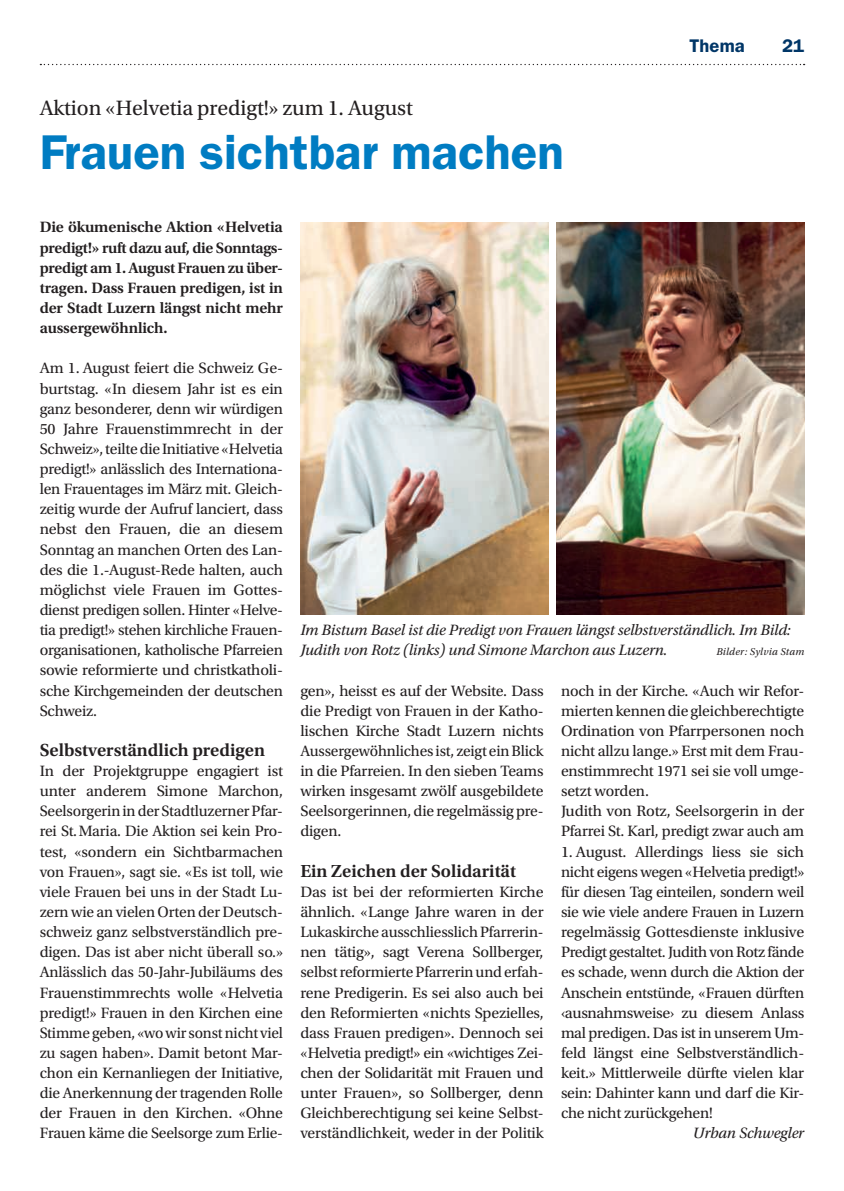
<style>
.page{position:relative;width:844px;height:1191px;background:#fff}
.page>*{position:absolute;margin:0;border:0;box-sizing:border-box;transform-origin:0 0}
.t1{font:600 49px "ITC Franklin Gothic Std";color:#007cc2}
.t2{font:21.88px "Utopia Std";color:#231f20}
.t3{font:600 18.38px "Utopia Std";color:#231f20}
.t4{font:600 18.38px "ITC Franklin Gothic Std";letter-spacing:.005em;color:#003667}
.t5{font:15.75px/20.1px "Utopia Std";letter-spacing:-.01em;color:#231f20;text-align:justify}
.t6{font:600 15.75px/20.1px "Utopia Std";letter-spacing:-.01em;color:#231f20;text-align:justify}
.t7{font:italic 15.75px/20.1px "Utopia Std";letter-spacing:-.01em;color:#231f20}
.t8{font:italic 10.5px "Utopia Std";letter-spacing:.02em;color:#231f20}
</style>
<div class="page">
<svg style="left:40px;top:64px;width:764px;height:1px"></svg>
<img style="left:300px;top:222px;width:248px;height:393px">
<img style="left:556px;top:222px;width:248px;height:393px">
<h2 class="t2" style="left:40px;top:96px;width:374px">Aktion «Helvetia predigt!» zum 1. August</h2>
<h1 class="t1" style="left:40px;top:123px;width:525px">Frauen sichtbar machen</h1>
<p class="t4" style="left:689px;top:35px;width:57px">Thema</p>
<p class="t4" style="left:781px;top:35px;width:24px">21</p>
<p class="t6" style="left:40px;top:217px;width:245px">Die ökumenische Aktion «Helvetia predigt!» ruft dazu auf, die Sonntags&shy;predigt am 1. August Frauen zu über&shy;tragen. Dass Frauen predigen, ist in der Stadt Luzern längst nicht mehr aussergewöhnlich.</p>
<p class="t5" style="left:40px;top:358px;width:245px">Am 1. August feiert die Schweiz Ge&shy;burtstag. «In diesem Jahr ist es ein ganz besonderer, denn wir würdigen 50 Jahre Frauenstimmrecht in der Schweiz», teilte die Initiative «Helvetia predigt!» anlässlich des Internationa&shy;len Frauentages im März mit. Gleich&shy;zeitig wurde der Aufruf lanciert, dass nebst den Frauen, die an diesem Sonntag an manchen Orten des Lan&shy;des die 1.-August-Rede halten, auch möglichst viele Frauen im Gottes&shy;dienst predigen sollen. Hinter «Helve&shy;tia predigt!» stehen kirchliche Frauen&shy;organisationen, katholische Pfarreien sowie reformierte und christkatholi&shy;sche Kirchgemeinden der deutschen Schweiz.</p>
<p class="t3" style="left:40px;top:739px;width:227px">Selbstverständlich predigen</p>
<p class="t5" style="left:40px;top:761px;width:245px">In der Projektgruppe engagiert ist unter anderem Simone Marchon, Seelsorgerin in der Stadtluzerner Pfar&shy;rei St. Maria. Die Aktion sei kein Pro&shy;test, «sondern ein Sichtbarmachen von Frauen», sagt sie. «Es ist toll, wie viele Frauen bei uns in der Stadt Lu&shy;zern wie an vielen Orten der Deutsch&shy;schweiz ganz selbstverständlich pre&shy;digen. Das ist aber nicht überall so.» Anlässlich das 50-Jahr-Jubiläums des Frauenstimmrechts wolle «Helvetia predigt!» Frauen in den Kirchen eine Stimme geben, «wo wir sonst nicht viel zu sagen haben». Damit betont Mar&shy;chon ein Kernanliegen der Initiative, die Anerkennung der tragenden Rolle der Frauen in den Kirchen. «Ohne Frauen käme die Seelsorge zum Erlie-</p>
<p class="t7" style="left:300px;top:620px;width:492px">Im Bistum Basel ist die Predigt von Frauen längst selbstverständlich. Im Bild:<br>Judith von Rotz (links) und Simone Marchon aus Luzern.</p>
<p class="t8" style="left:716px;top:646px;width:89px">Bilder: Sylvia Stam</p>
<p class="t5" style="left:300px;top:680px;width:245px">gen», heisst es auf der Website. Dass die Predigt von Frauen in der Katho&shy;lischen Kirche Stadt Luzern nichts Aussergewöhnliches ist, zeigt ein Blick in die Pfarreien. In den sieben Teams wirken insgesamt zwölf ausgebildete Seelsorgerinnen, die regelmässig pre&shy;digen.</p>
<p class="t3" style="left:300px;top:860px;width:217px">Ein Zeichen der Solidarität</p>
<p class="t5" style="left:300px;top:882px;width:245px">Das ist bei der reformierten Kirche ähnlich. «Lange Jahre waren in der Lukaskirche ausschliesslich Pfarrerin&shy;nen tätig», sagt Verena Sollberger, selbst reformierte Pfarrerin und erfah&shy;rene Predigerin. Es sei also auch bei den Reformierten «nichts Spezielles, dass Frauen predigen». Dennoch sei «Helvetia predigt!» ein «wichtiges Zei&shy;chen der Solidarität mit Frauen und unter Frauen», so Sollberger, denn Gleichberechtigung sei keine Selbst&shy;verständlichkeit, weder in der Politik</p>
<p class="t5" style="left:561px;top:680px;width:245px;text-align:left">noch in der Kirche. «Auch wir Refor&shy;mierten kennen die gleichberechtigte Ordination von Pfarrpersonen noch nicht allzu lange.» Erst mit dem Frau&shy;enstimmrecht 1971 sei sie voll umge&shy;setzt worden.<br>Judith von Rotz, Seelsorgerin in der Pfarrei St. Karl, predigt zwar auch am</p>
<p class="t5" style="left:561px;top:841px;width:245px">1. August. Allerdings liess sie sich nicht eigens wegen «Helvetia predigt!» für diesen Tag einteilen, sondern weil sie wie viele andere Frauen in Luzern regelmässig Gottesdienste inklusive Predigt gestaltet. Judith von Rotz fände es schade, wenn durch die Aktion der Anschein entstünde, «Frauen dürften ‹ausnahmsweise› zu diesem Anlass mal predigen. Das ist in unserem Um&shy;feld längst eine Selbstverständlich&shy;keit.» Mittlerweile dürfte vielen klar sein: Dahinter kann und darf die Kir&shy;che nicht zurückgehen!</p>
<p class="t7" style="left:692px;top:1123px;width:113px">Urban Schwegler</p>
</div>
